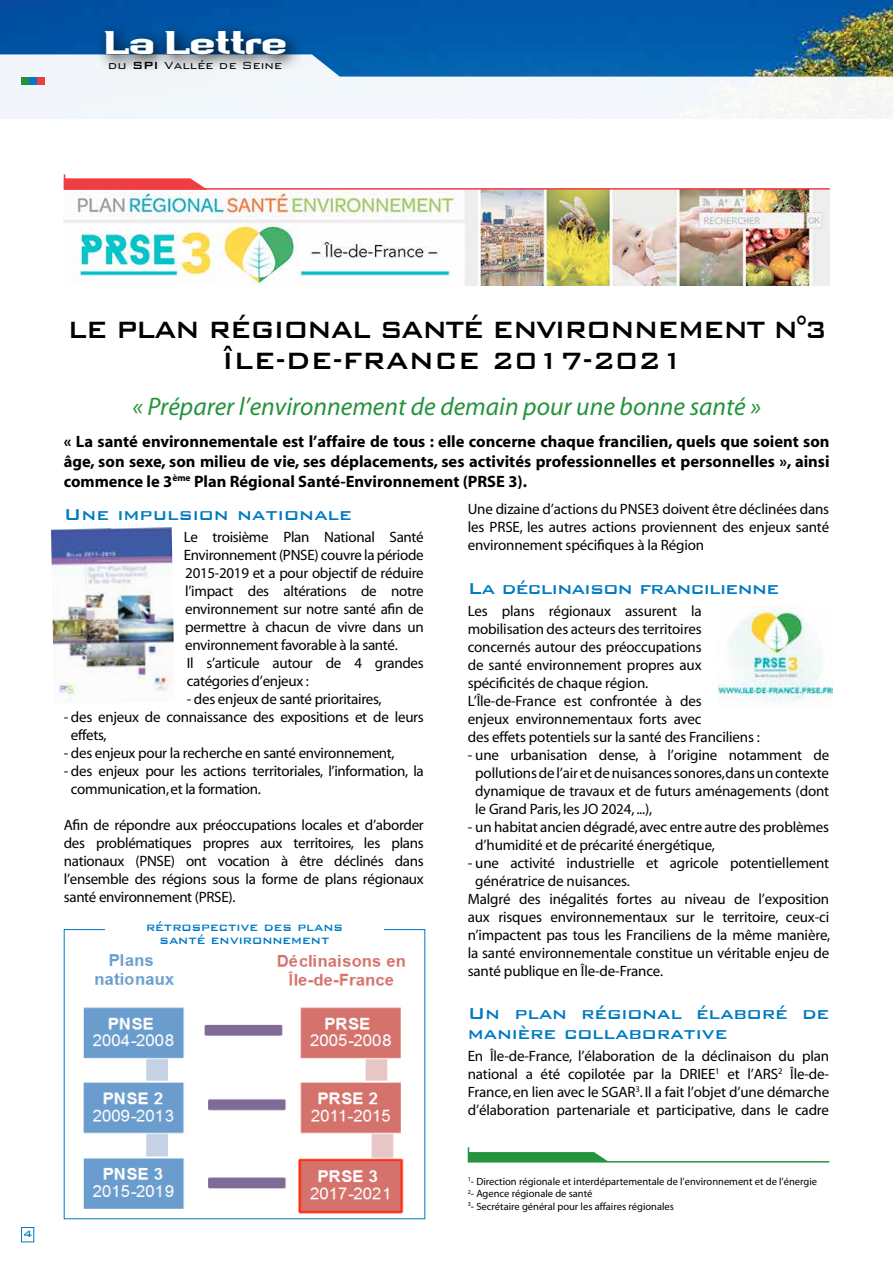
<style>
.page{position:relative;width:893px;height:1263px;background:#fff}
.page>*{position:absolute;margin:0;border:0;box-sizing:border-box;transform-origin:0 0}
.t1{font:34.8px "Werkman Round";color:#fff}
.t2{font:500 31.5px "Bank Gothic";letter-spacing:-.01em;color:#000;scale:.93 1}
.t3{font:500 31.5px "Bank Gothic";letter-spacing:-.01em;color:#000;scale:.95 1}
.t4{font:italic 25.5px "Myriad";color:#24933c}
.t5{font:500 21px/19.5px "Bank Gothic";letter-spacing:-.01em;color:#007ac2}
.t6{font:500 21px "Bank Gothic";letter-spacing:-.03em;color:#007ac2}
.t7{font:700 16.5px/19.8px "Myriad";color:#000;text-align:justify}
.t8{font:15px/18px "Myriad";letter-spacing:-.01em;color:#000}
.t9{font:500 15px/13.5px "Bank Gothic";color:#007ac2;text-align:center;scale:.95 1}
.t10{font:300 13.8px "Bank Gothic";color:#000}
.t11{font:500 12px "Bank Gothic";color:#007ac2}
.t12{font:10.5px/12.6px "Myriad";color:#000}
.s1{font-weight:500}
</style>
<div class="page">
<img style="left:0;top:0;width:893px;height:54px">
<svg style="left:0;top:54px;width:893px;height:65px;fill:#f2f7fa"></svg>
<svg style="left:97px;top:22px;width:206px;height:50px;background:#4877a3"></svg>
<div style="left:38px;top:78px;width:7px;height:7px;background:#ef3e42"></div>
<div style="left:21px;top:78px;width:7px;height:7px;background:#24933c"></div>
<div style="left:30px;top:78px;width:7px;height:7px;background:#007ac2"></div>
<img style="left:63px;top:190px;width:766px;height:96px">
<div style="left:21px;top:1227px;width:13px;height:15px;border:1px solid #007ac2"></div>
<svg style="left:467px;top:1147px;width:363px;height:16px"></svg>
<img style="left:83px;top:954px;width:322px;height:260px">
<img style="left:51px;top:527px;width:123px;height:174px">
<img style="left:718px;top:606px;width:114px;height:101px">
<svg style="left:63px;top:174px;width:767px;height:16px"></svg>
<h1 class="t1" style="left:105px;top:27px;width:184px">La Lettre</h1>
<p class="t10" style="left:107px;top:55px;width:176px">du <span class="s1">SPI</span> Vallée de Seine</p>
<p class="t11" style="left:23px;top:1225px;width:11px">4</p>
<h2 class="t2" style="left:68px;top:305px;width:95px">Le Plan</h2>
<h2 class="t2" style="left:208px;top:305px;width:129px">régional</h2>
<h2 class="t2" style="left:379px;top:305px;width:23px">sant</h2>
<h2 class="t2" style="left:462px;top:305px;width:53px">é envir</h2>
<h2 class="t2" style="left:586px;top:305px;width:50px">onne</h2>
<h2 class="t2" style="left:677px;top:305px;width:50px">ment</h2>
<h2 class="t2" style="left:773px;top:305px;width:60px">n°3</h2>
<h2 class="t3" style="left:222px;top:337px;width:172px">Île-de-France</h2>
<h2 class="t3" style="left:491px;top:337px;width:204px">2017-2021</h2>
<h3 class="t4" style="left:133px;top:393px;width:630px">« Préparer l’environnement de demain pour une bonne santé »</h3>
<p class="t7" style="left:64px;top:432px;width:767px">« La santé environnementale est l’affaire de tous : elle concerne chaque francilien, quels que soient son âge, son sexe, son milieu de vie, ses déplacements, ses activités professionnelles et personnelles », ainsi commence le 3<sup>ème</sup> Plan Régional Santé-Environnement (PRSE 3).</p>
<h3 class="t5" style="left:64px;top:503px;width:290px">Une impulsion nationale</h3>
<p class="t8" style="left:184px;top:529px;width:242px">Le troisième Plan National Santé Environnement (PNSE) couvre la période 2015-2019 et a pour objectif de réduire l’impact des altérations de notre environnement sur notre santé afin de permettre à chacun de vivre dans un environnement favorable à la santé.<br>Il s’articule autour de 4 grandes catégories d’enjeux :</p>
<p class="t8" style="left:187px;top:691px;width:196px">- des enjeux de santé prioritaires,</p>
<p class="t8" style="left:71px;top:709px;width:354px;text-indent:-7px">- des enjeux de connaissance des expositions et de leurs effets,</p>
<p class="t8" style="left:64px;top:745px;width:332px">- des enjeux pour la recherche en santé environnement,</p>
<p class="t8" style="left:71px;top:763px;width:354px;text-indent:-7px">- des enjeux pour les actions territoriales, l’information, la communication, et la formation.</p>
<p class="t8" style="left:64px;top:817px;width:362px;text-align:justify">Afin de répondre aux préoccupations locales et d’aborder des problématiques propres aux territoires, les plans nationaux (PNSE) ont vocation à être déclinés dans l’ensemble des régions sous la forme de plans régionaux santé environnement (PRSE).</p>
<p class="t9" style="left:146px;top:919px;width:209px">rétrospective des plans santé environnement</p>
<p class="t8" style="left:468px;top:501px;width:363px;text-align:justify">Une dizaine d’actions du PNSE3 doivent être déclinées dans les PRSE, les autres actions proviennent des enjeux santé environnement spécifiques à la Région</p>
<h3 class="t6" style="left:468px;top:572px;width:313px">La déclinaison francilienne</h3>
<p class="t8" style="left:468px;top:602px;width:294px">Les plans régionaux assurent la mobilisation des acteurs des territoires concernés autour des préoccupations<br>de santé environnement propres aux spécificités de chaque région.<br>L’Île-de-France est confrontée à des<br>enjeux environnementaux forts avec<br>des effets potentiels sur la santé des Franciliens :</p>
<p class="t8" style="left:475px;top:746px;width:355px;text-align:justify;text-indent:-7px">- une urbanisation dense, à l’origine notamment de pollutions de l’air et de nuisances sonores,dans un contexte dynamique de travaux et de futurs aménagements (dont le Grand Paris, les JO 2024, ...),</p>
<p class="t8" style="left:475px;top:818px;width:355px;text-indent:-7px">- un habitat ancien dégradé, avec entre autre des problèmes d’humidité et de précarité énergétique,</p>
<p class="t8" style="left:468px;top:854px;width:363px">- une activité industrielle et agricole potentiellement</p>
<p class="t8" style="left:475px;top:872px;width:156px">génératrice de nuisances.</p>
<p class="t8" style="left:468px;top:890px;width:363px">Malgré des inégalités fortes au niveau de l’exposition</p>
<p class="t8" style="left:468px;top:908px;width:363px">aux risques environnementaux sur le territoire, ceux-ci</p>
<p class="t8" style="left:468px;top:926px;width:364px">n’impactent pas tous les Franciliens de la même manière,</p>
<p class="t8" style="left:468px;top:944px;width:363px">la santé environnementale constitue un véritable enjeu de</p>
<p class="t8" style="left:468px;top:962px;width:197px">santé publique en Île-de-France.</p>
<h3 class="t5" style="left:468px;top:1002px;width:363px">Un plan régional élaboré de manière collaborative</h3>
<p class="t8" style="left:468px;top:1047px;width:363px;text-align:justify">En Île-de-France, l’élaboration de la déclinaison du plan national a été copilotée par la DRIEE<sup>1</sup> et l’ARS<sup>2</sup> Île-de-France, en lien avec le SGAR<sup>3</sup>. Il a fait l’objet d’une démarche d’élaboration partenariale et participative, dans le cadre</p>
<p class="t12" style="left:468px;top:1175px;width:351px"><sup>1</sup>- Direction régionale et interdépartementale de l’environnement et de l’énergie<br><sup>2</sup>- Agence régionale de santé<br><sup>3</sup>- Secrétaire général pour les affaires régionales</p>
</div>
